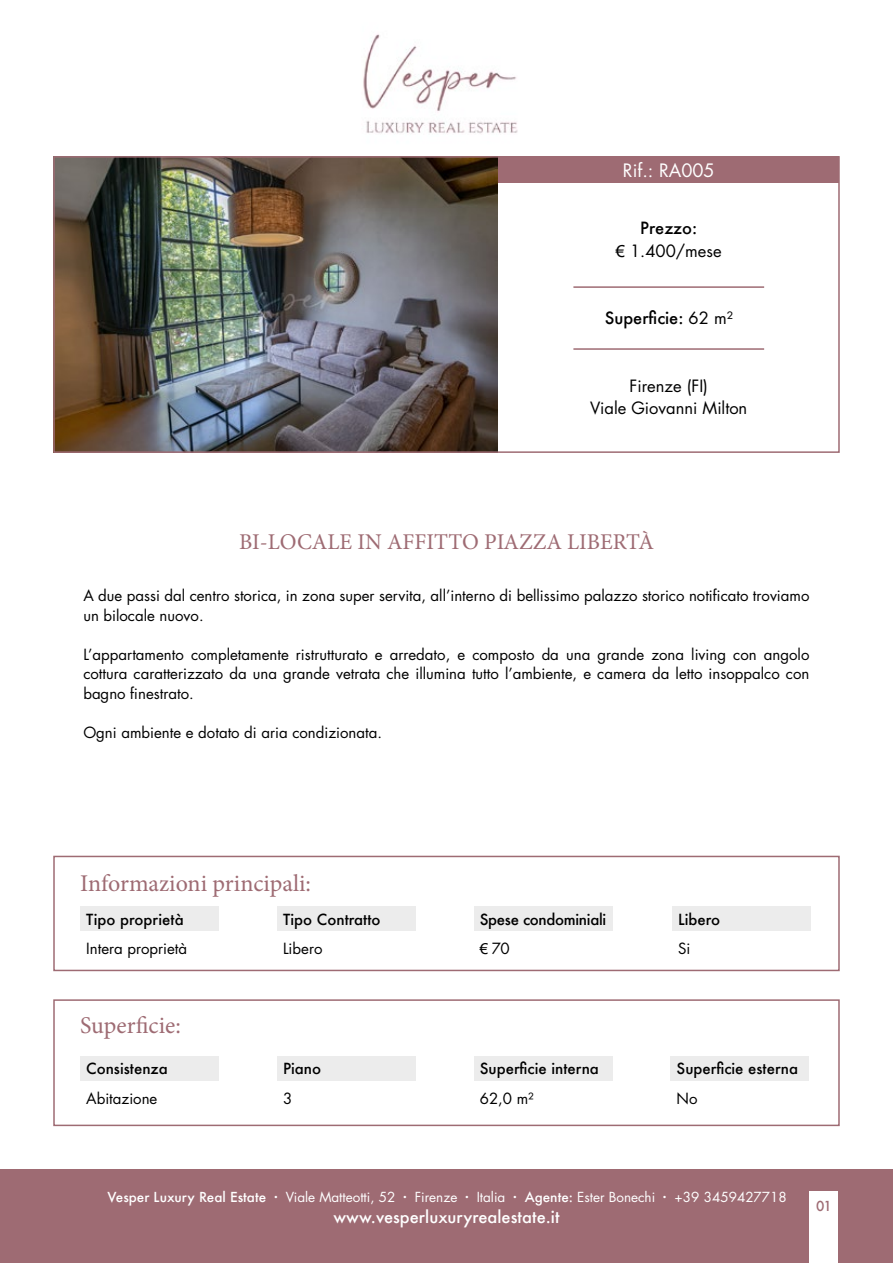
<style>
.page{position:relative;width:893px;height:1263px;background:#fff}
.page>*{position:absolute;margin:0;border:0;box-sizing:border-box;transform-origin:0 0}
.t1{font:24px "Minion Pro";color:#9e6b73}
.t2{font:22.5px "Minion Pro";color:#9e6b73}
.t3{font:18px "Futura";color:#fff}
.t4{font:16.5px/22.5px "Futura";color:#000;text-align:center}
.t5{font:500 16.5px "Futura";color:#fff}
.t6{font:500 16.5px "Futura";color:#000}
.t7{font:15px/19.5px "Futura";color:#000}
.t8{font:500 15px "Futura";color:#000}
.t9{font:500 15px/29.1px "Futura";letter-spacing:-.02em;color:#000}
.t10{font:13.5px "Futura";color:#fff}
.t11{font:500 13.5px "Futura";color:#9e6b73}
.s1{font-weight:500}
.s2{font-family:"Arial"}
.s3{font-weight:400}
.s4{font-family:"Arial";font-weight:400}
.s5{font-family:"Typo Graphica"}
</style>
<div class="page">
<div style="left:0;top:1169px;width:893px;height:94px;background:#9e6b73"></div>
<div style="left:810px;top:1191px;width:28px;height:72px;background:#fff"></div>
<img style="left:56px;top:159px;width:441px;height:291px">
<div style="left:53px;top:156px;width:787px;height:297px;border:2px solid #9e6b73"></div>
<div style="left:53px;top:999px;width:787px;height:127px;border:2px solid #9e6b73"></div>
<div style="left:53px;top:856px;width:787px;height:115px;border:2px solid #9e6b73"></div>
<div style="left:80px;top:907px;width:139px;height:24px;background:#ececec"></div>
<div style="left:277px;top:907px;width:139px;height:24px;background:#ececec"></div>
<div style="left:474px;top:907px;width:139px;height:24px;background:#ececec"></div>
<div style="left:80px;top:1056px;width:139px;height:24px;background:#ececec"></div>
<div style="left:277px;top:1056px;width:138px;height:24px;background:#ececec"></div>
<div style="left:474px;top:1056px;width:138px;height:24px;background:#ececec"></div>
<div style="left:671px;top:1056px;width:138px;height:24px;background:#ececec"></div>
<img style="left:363px;top:34px;width:155px;height:100px">
<div style="left:499px;top:156px;width:340px;height:27px;background:#9e6b73"></div>
<hr style="left:573px;top:286px;width:191px;height:2px;background:#9e6b73">
<hr style="left:573px;top:348px;width:191px;height:2px;background:#9e6b73">
<div style="left:672px;top:907px;width:139px;height:24px;background:#ececec"></div>
<p class="t3" style="left:623px;top:157px;width:93px">Rif.: RA005</p>
<p class="t4" style="left:616px;top:217px;width:107px"><span class="s1">Prezzo:<br></span><span class="s2">€</span> 1.400/mese</p>
<p class="t6" style="left:605px;top:307px;width:130px">Superficie: <span class="s3">62 m²</span></p>
<p class="t4" style="left:590px;top:374px;width:159px">Firenze (FI)<br>Viale Giovanni Milton</p>
<h2 class="t2" style="left:239px;top:527px;width:416px">BI-LOCALE IN AFFITTO PIAZZA LIBERTÀ</h2>
<p class="t7" style="left:83px;top:586px;width:728px">A due passi dal centro storica, in zona super servita, all’interno di bellissimo palazzo storico notificato troviamo un bilocale nuovo.</p>
<p class="t7" style="left:83px;top:644px;width:728px;text-align:justify">L’appartamento completamente ristrutturato e arredato, e composto da una grande zona living con angolo cottura caratterizzato da una grande vetrata che illumina tutto l’ambiente, e camera da letto insoppalco con bagno finestrato.</p>
<p class="t7" style="left:83px;top:722px;width:300px">Ogni ambiente e dotato di aria condizionata.</p>
<h1 class="t1" style="left:80px;top:867px;width:232px">Informazioni principali:</h1>
<p class="t8" style="left:283px;top:909px;width:99px">Tipo Contratto</p>
<p class="t7" style="left:283px;top:939px;width:41px">Libero</p>
<p class="t8" style="left:86px;top:909px;width:99px">Tipo proprietà</p>
<p class="t7" style="left:86px;top:939px;width:102px">Intera proprietà</p>
<h1 class="t1" style="left:80px;top:1009px;width:102px">Superficie:</h1>
<p class="t8" style="left:86px;top:1058px;width:83px">Consistenza</p>
<p class="t7" style="left:86px;top:1088px;width:73px">Abitazione</p>
<p class="t8" style="left:283px;top:1058px;width:40px">Piano</p>
<p class="t7" style="left:283px;top:1088px;width:11px">3</p>
<p class="t9" style="left:480px;top:905px;width:128px">Spese condominiali <span class="s4">€</span> <span class="s3">70</span></p>
<p class="t8" style="left:480px;top:1058px;width:121px">Superficie interna</p>
<p class="t7" style="left:480px;top:1088px;width:56px">62,0 m²</p>
<p class="t8" style="left:678px;top:909px;width:44px">Libero</p>
<p class="t7" style="left:678px;top:939px;width:14px">Si</p>
<p class="t8" style="left:677px;top:1058px;width:123px">Superficie esterna</p>
<p class="t7" style="left:677px;top:1088px;width:22px">No</p>
<p class="t10" style="left:108px;top:1188px;width:681px"><span class="s1">Vesper Luxury Real Estate</span> <span class="s5">·</span> Viale Matteotti, 52 <span class="s5">·</span> Firenze <span class="s5">·</span> Italia <span class="s5">·</span> <span class="s1">Agente:</span> Ester Bonechi <span class="s5">·</span> +39 3459427718</p>
<p class="t5" style="left:333px;top:1205px;width:228px">www.vesperluxuryrealestate.it</p>
<p class="t11" style="left:816px;top:1197px;width:17px">01</p>
</div>
